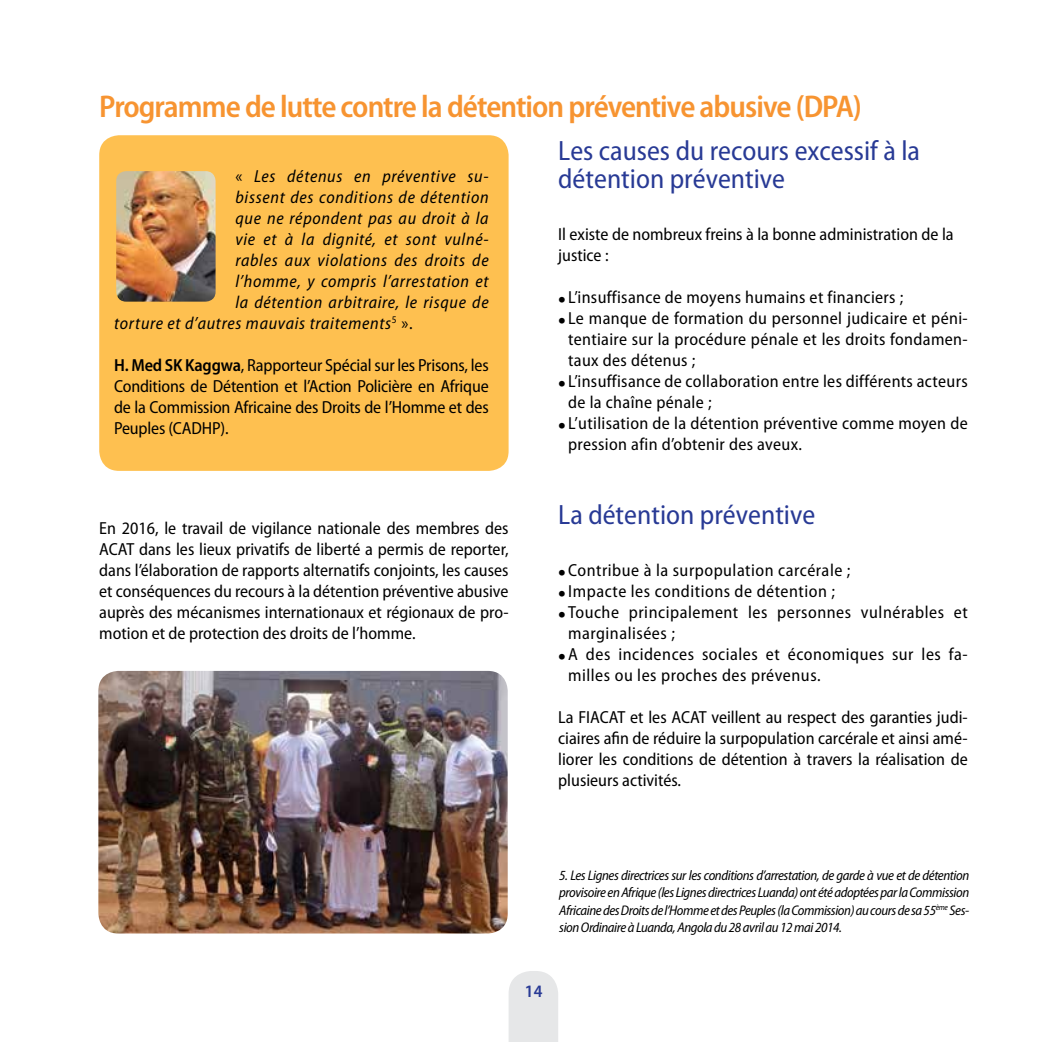
<style>
.page{position:relative;width:1042px;height:1042px;background:#fff}
.page>*{position:absolute;margin:0;border:0;box-sizing:border-box;transform-origin:0 0}
.t1{font:600 semi-condensed 31.5px "Myriad Pro";letter-spacing:-.03em;color:#f79431}
.t2{font:semi-condensed 28px/28px "Myriad Pro";color:#283a95}
.t3{font:semi-condensed 17.5px/21px "Myriad Pro";letter-spacing:.02em;color:#000;text-align:justify}
.t4{font:italic semi-condensed 17.5px "Myriad Pro";letter-spacing:.04em;color:#000}
.t5{font:semi-condensed 17.5px/21px "Myriad Pro";color:#000}
.t6{font:600 semi-condensed 17.5px "Myriad Pro";color:#283a95}
.t7{font:italic semi-condensed 14px/17.5px "Myriad Pro";letter-spacing:-.03em;color:#000;text-align:justify}
.s1{font-style:normal}
.s2{font-weight:600}
.s3{font-size:28px}
</style>
<div class="page">
<svg style="left:508px;top:971px;width:50px;height:71px"></svg>
<img style="left:98px;top:671px;width:410px;height:262px">
<div style="left:99px;top:135px;width:409px;height:336px;background:#fec050;border-radius:20px"></div>
<img style="left:116px;top:171px;width:100px;height:131px">
<h1 class="t1" style="left:99px;top:89px;width:764px">Programme de lutte contre la détention préventive abusive (DPA)</h1>
<p class="t4" style="left:235px;top:167px;width:255px"><span class="s1">«</span> Les détenus en préventive su-</p>
<p class="t4" style="left:235px;top:188px;width:255px">bissent des conditions de détention</p>
<p class="t4" style="left:235px;top:209px;width:255px">que ne répondent pas au droit à la</p>
<p class="t4" style="left:235px;top:230px;width:255px">vie et à la dignité, et sont vulné-</p>
<p class="t4" style="left:235px;top:251px;width:255px">rables aux violations des droits de</p>
<p class="t4" style="left:235px;top:272px;width:255px">l’homme, y compris l’arrestation et</p>
<p class="t4" style="left:235px;top:293px;width:255px">la détention arbitraire, le risque de</p>
<p class="t4" style="left:114px;top:314px;width:300px">torture et d’autres mauvais traitements<sup>5</sup> <span class="s1">».</span></p>
<p class="t3" style="left:114px;top:355px;width:376px"><span class="s2">H. Med SK Kaggwa</span>, Rapporteur Spécial sur les Prisons, les Conditions de Détention et l’Action Policière en Afrique de la Commission Africaine des Droits de l’Homme et des Peuples (CADHP).</p>
<p class="t3" style="left:99px;top:518px;width:411px">En 2016, le travail de vigilance nationale des membres des ACAT dans les lieux privatifs de liberté a permis de reporter, dans l’élaboration de rapports alternatifs conjoints, les causes et conséquences du recours à la détention préventive abusive auprès des mécanismes internationaux et régionaux de pro&shy;motion et de protection des droits de l’homme.</p>
<h2 class="t2" style="left:558px;top:137px;width:363px">Les causes du recours excessif à la détention préventive</h2>
<p class="t5" style="left:558px;top:224px;width:397px">Il existe de nombreux freins à la bonne administration de la justice :</p>
<p class="t3" style="left:558px;top:287px;width:347px"><span class="s3">•</span>L’insuffisance de moyens humains et financiers ;</p>
<p class="t3" style="left:568px;top:308px;width:401px;text-indent:-10px"><span class="s3">•</span>Le manque de formation du personnel judicaire et péni&shy;tentiaire sur la procédure pénale et les droits fondamen&shy;taux des détenus ;</p>
<p class="t3" style="left:568px;top:371px;width:401px;text-indent:-10px"><span class="s3">•</span>L’insuffisance de collaboration entre les différents acteurs de la chaîne pénale ;</p>
<p class="t3" style="left:568px;top:413px;width:401px;text-indent:-10px"><span class="s3">•</span>L’utilisation de la détention préventive comme moyen de pression afin d’obtenir des aveux.</p>
<h2 class="t2" style="left:558px;top:501px;width:259px">La détention préventive</h2>
<p class="t3" style="left:558px;top:560px;width:294px"><span class="s3">•</span>Contribue à la surpopulation carcérale ;</p>
<p class="t3" style="left:558px;top:581px;width:278px"><span class="s3">•</span>Impacte les conditions de détention ;</p>
<p class="t3" style="left:568px;top:602px;width:401px;text-indent:-10px"><span class="s3">•</span>Touche principalement les personnes vulnérables et marginalisées ;</p>
<p class="t3" style="left:568px;top:644px;width:401px;text-indent:-10px"><span class="s3">•</span>A des incidences sociales et économiques sur les fa&shy;milles ou les proches des prévenus.</p>
<p class="t3" style="left:558px;top:707px;width:411px">La FIACAT et les ACAT veillent au respect des garanties judi&shy;ciaires afin de réduire la surpopulation carcérale et ainsi amé&shy;liorer les conditions de détention à travers la réalisation de plusieurs activités.</p>
<p class="t7" style="left:559px;top:866px;width:411px">5. Les Lignes directrices sur les conditions d’arrestation, de garde à vue et de détention provisoire en Afrique (les Lignes directrices Luanda) ont été adoptées par la Commission Africaine des Droits de l’Homme et des Peuples (la Commission) au cours de sa 55<sup>ème</sup> Ses&shy;sion Ordinaire à Luanda, Angola du 28 avril au 12 mai 2014.</p>
<p class="t6" style="left:525px;top:981px;width:19px">14</p>
</div>
